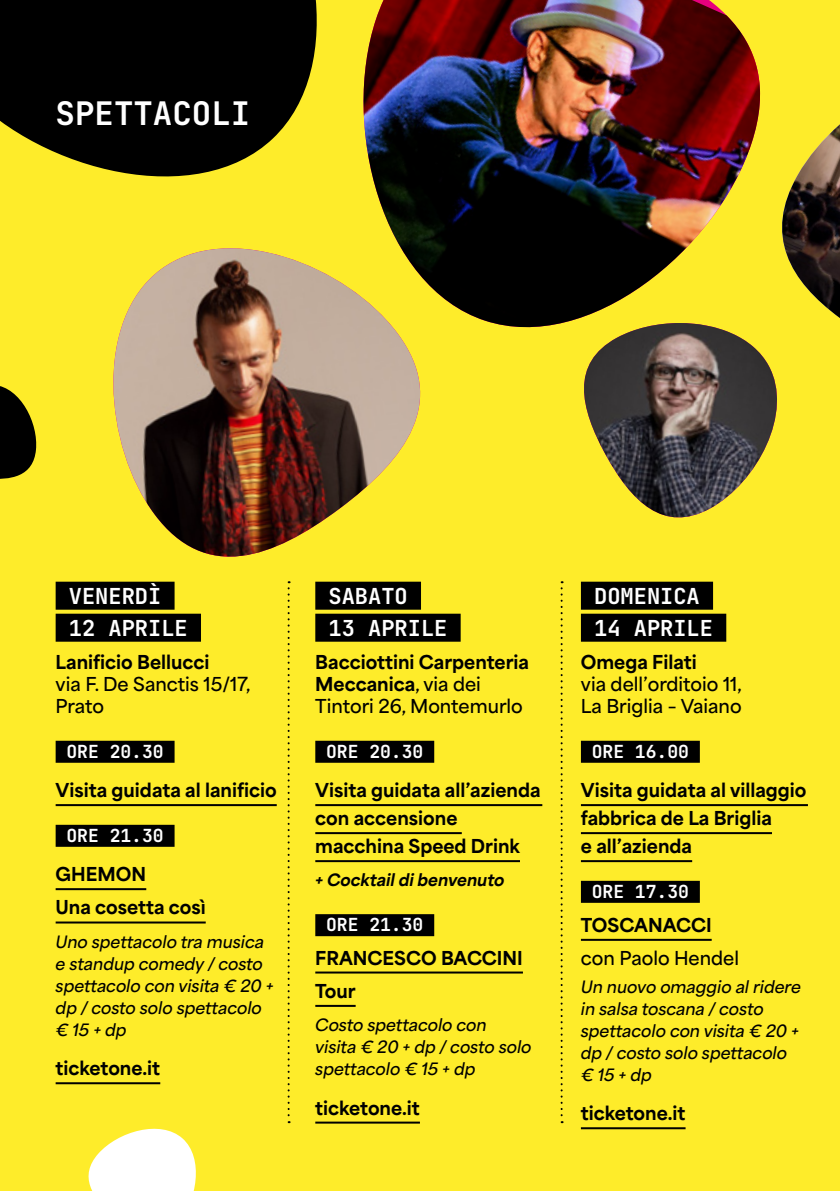
<style>
.page{position:relative;width:840px;height:1191px;background:#fff}
.page>*{position:absolute;margin:0;border:0;box-sizing:border-box;transform-origin:0 0}
.t1{font:32.4px "Jet Brains Mono";color:#fff}
.t2{font:22px/32px "Jet Brains Mono";color:#fff}
.t3{font:800 18px/28px "Area Normal";color:#000}
.t4{font:600 18px/22px "Area Normal";color:#000}
.t5{font:18px "Jet Brains Mono";color:#fff}
.t6{font:italic 600 16px/22px "Area Normal";color:#000}
.t7{font:italic 800 16px "Area Normal";color:#000}
.s1{font-weight:600}
</style>
<div class="page">
<div style="left:0;top:0;width:839px;height:1191px;background:#feec2a"></div>
<svg style="left:0;top:0;width:317px;height:177px;background:#222005"></svg>
<svg style="left:88px;top:1128px;width:108px;height:63px"></svg>
<svg style="left:0;top:386px;width:37px;height:93px"></svg>
<img style="left:785px;top:125px;width:54px;height:193px">
<img style="left:584px;top:355px;width:193px;height:163px">
<img style="left:363px;top:0;width:399px;height:355px">
<svg style="left:363px;top:219px;width:85px;height:29px"></svg>
<img style="left:113px;top:248px;width:335px;height:335px">
<div style="left:56px;top:581px;width:118px;height:28px;background:#000"></div>
<div style="left:56px;top:613px;width:145px;height:28px;background:#000"></div>
<div style="left:56px;top:740px;width:118px;height:22px;background:#000"></div>
<hr style="left:56px;top:804px;width:220px;height:2px;background:#000">
<div style="left:56px;top:824px;width:118px;height:22px;background:#000"></div>
<hr style="left:56px;top:888px;width:90px;height:2px;background:#000">
<hr style="left:56px;top:921px;width:150px;height:2px;background:#000">
<hr style="left:56px;top:1082px;width:104px;height:2px;background:#000">
<div style="left:315px;top:581px;width:106px;height:28px;background:#000"></div>
<div style="left:315px;top:613px;width:145px;height:28px;background:#000"></div>
<div style="left:315px;top:740px;width:119px;height:22px;background:#000"></div>
<hr style="left:315px;top:804px;width:227px;height:2px;background:#000">
<hr style="left:315px;top:832px;width:146px;height:2px;background:#000">
<hr style="left:315px;top:860px;width:204px;height:2px;background:#000">
<div style="left:315px;top:914px;width:119px;height:22px;background:#000"></div>
<hr style="left:315px;top:971px;width:207px;height:2px;background:#000">
<hr style="left:315px;top:1005px;width:40px;height:2px;background:#000">
<hr style="left:315px;top:1121px;width:104px;height:2px;background:#000">
<div style="left:580px;top:581px;width:132px;height:28px;background:#000"></div>
<div style="left:580px;top:613px;width:145px;height:28px;background:#000"></div>
<div style="left:580px;top:740px;width:119px;height:22px;background:#000"></div>
<hr style="left:580px;top:804px;width:227px;height:2px;background:#000">
<hr style="left:580px;top:832px;width:191px;height:2px;background:#000">
<hr style="left:580px;top:860px;width:111px;height:2px;background:#000">
<div style="left:580px;top:880px;width:119px;height:22px;background:#000"></div>
<hr style="left:580px;top:938px;width:131px;height:2px;background:#000">
<hr style="left:580px;top:1127px;width:105px;height:2px;background:#000">
<svg style="left:287px;top:581px;width:2px;height:542px"></svg>
<svg style="left:560px;top:581px;width:2px;height:542px"></svg>
<h1 class="t1" style="left:56px;top:92px;width:196px">SPETTACOLI</h1>
<p class="t2" style="left:69px;top:580px;width:120px">VENERDÌ<br>12 APRILE</p>
<p class="t3" style="left:56px;top:646px;width:155px">Lanificio Bellucci</p>
<p class="t4" style="left:56px;top:671px;width:196px">via F. De Sanctis 15/17,<br>Prato</p>
<p class="t5" style="left:66px;top:739px;width:99px">ORE 20.30</p>
<p class="t3" style="left:56px;top:774px;width:222px">Visita guidata al lanificio</p>
<p class="t5" style="left:66px;top:823px;width:99px">ORE 21.30</p>
<p class="t3" style="left:56px;top:855px;width:151px;line-height:33.4px">GHEMON<br>Una cosetta così</p>
<p class="t6" style="left:56px;top:929px;width:219px">Uno spettacolo tra musica e standup comedy / costo spettacolo con visita € 20 + dp / costo solo spettacolo € 15 + dp</p>
<p class="t3" style="left:56px;top:1052px;width:106px">ticketone.it</p>
<p class="t2" style="left:328px;top:580px;width:120px">SABATO<br>13 APRILE</p>
<p class="t3" style="left:315px;top:649px;width:215px;line-height:22px">Bacciottini Carpenteria<br>Meccanica<span class="s1">, via dei<br>Tintori 26, Montemurlo</span></p>
<p class="t5" style="left:326px;top:739px;width:99px">ORE 20.30</p>
<p class="t3" style="left:315px;top:774px;width:227px">Visita guidata all’azienda con accensione macchina Speed Drink</p>
<p class="t7" style="left:315px;top:866px;width:190px">+ Cocktail di benvenuto</p>
<p class="t5" style="left:326px;top:912px;width:99px">ORE 21.30</p>
<p class="t3" style="left:315px;top:939px;width:209px;line-height:33.4px">FRANCESCO BACCINI<br>Tour</p>
<p class="t6" style="left:315px;top:1012px;width:217px">Costo spettacolo con visita € 20 + dp / costo solo spettacolo € 15 + dp</p>
<p class="t3" style="left:315px;top:1091px;width:106px">ticketone.it</p>
<p class="t2" style="left:593px;top:580px;width:120px">DOMENICA<br>14 APRILE</p>
<p class="t3" style="left:580px;top:646px;width:117px">Omega Filati</p>
<p class="t4" style="left:580px;top:671px;width:162px">via dell’orditoio 11,<br>La Briglia – Vaiano</p>
<p class="t5" style="left:591px;top:739px;width:99px">ORE 16.00</p>
<p class="t3" style="left:580px;top:774px;width:227px">Visita guidata al villaggio fabbrica de La Briglia<br>e all’azienda</p>
<p class="t5" style="left:591px;top:879px;width:99px">ORE 17.30</p>
<p class="t3" style="left:580px;top:909px;width:132px">TOSCANACCI</p>
<p class="t4" style="left:580px;top:945px;width:160px">con Paolo Hendel</p>
<p class="t6" style="left:580px;top:974px;width:221px">Un nuovo omaggio al ridere in salsa toscana / costo spettacolo con visita € 20 + dp / costo solo spettacolo € 15 + dp</p>
<p class="t3" style="left:580px;top:1097px;width:106px">ticketone.it</p>
</div>
